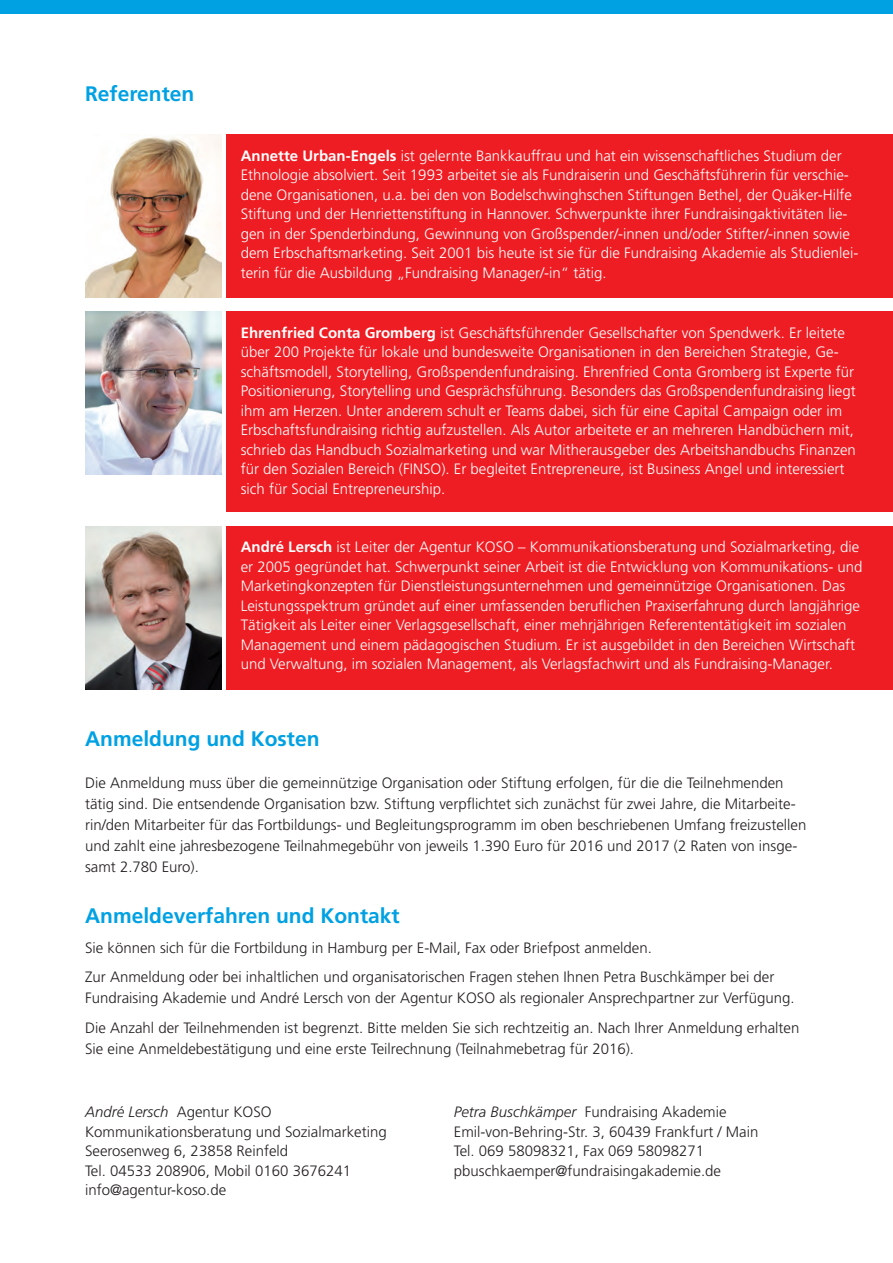
<style>
.page{position:relative;width:893px;height:1263px;background:#fff}
.page>*{position:absolute;margin:0;border:0;box-sizing:border-box;transform-origin:0 0}
.t1{font:700 21px "Frutiger";color:#00a1e3}
.t2{font:300 15px/19.5px "Frutiger";color:#fff}
.t3{font:300 15px/19.5px "Frutiger";color:#231f20}
.s1{font-weight:700}
.s2{font-style:italic}
</style>
<div class="page">
<div style="left:0;top:0;width:893px;height:14px;background:#00a1e3"></div>
<div style="left:226px;top:135px;width:667px;height:163px;background:#ee1d23"></div>
<img style="left:85px;top:135px;width:136px;height:163px">
<div style="left:226px;top:526px;width:667px;height:163px;background:#ee1d23"></div>
<img style="left:85px;top:526px;width:136px;height:163px">
<div style="left:226px;top:311px;width:667px;height:201px;background:#ee1d23"></div>
<img style="left:85px;top:311px;width:136px;height:163px">
<h1 class="t1" style="left:85px;top:82px;width:111px">Referenten</h1>
<p class="t2" style="left:241px;top:146px;width:619px"><span class="s1">Annette Urban-Engels</span> ist gelernte Bankkauffrau und hat ein wissenschaftliches Studium der Ethnologie absolviert. Seit 1993 arbeitet sie als Fundraiserin und Geschäftsführerin für verschie&shy;dene Organisationen, u.a. bei den von Bodelschwinghschen Stiftungen Bethel, der Quäker-Hilfe Stiftung und der Henriettenstiftung in Hannover. Schwerpunkte ihrer Fundraisingaktivitäten lie&shy;gen in der Spenderbindung, Gewinnung von Großspender/-innen und/oder Stifter/-innen sowie dem Erbschaftsmarketing. Seit 2001 bis heute ist sie für die Fundraising Akademie als Studienlei&shy;terin für die Ausbildung „Fundraising Manager/-in“ tätig.</p>
<p class="t2" style="left:241px;top:323px;width:617px"><span class="s1">Ehrenfried Conta Gromberg</span> ist Geschäftsführender Gesellschafter von Spendwerk. Er leitete über 200 Projekte für lokale und bundesweite Organisationen in den Bereichen Strategie, Ge&shy;schäftsmodell, Storytelling, Großspendenfundraising. Ehrenfried Conta Gromberg ist Experte für Positionierung, Storytelling und Gesprächsführung. Besonders das Großspendenfundraising liegt ihm am Herzen. Unter anderem schult er Teams dabei, sich für eine Capital Campaign oder im Erbschaftsfundraising richtig aufzustellen. Als Autor arbeitete er an mehreren Handbüchern mit, schrieb das Handbuch Sozialmarketing und war Mitherausgeber des Arbeitshandbuchs Finanzen für den Sozialen Bereich (FINSO). Er begleitet Entrepreneure, ist Business Angel und interessiert sich für Social Entrepreneurship.</p>
<p class="t2" style="left:241px;top:537px;width:623px"><span class="s1">André Lersch</span> ist Leiter der Agentur KOSO – Kommunikationsberatung und Sozialmarketing, die er 2005 gegründet hat. Schwerpunkt seiner Arbeit ist die Entwicklung von Kommunikations- und Marketingkonzepten für Dienstleistungsunternehmen und gemeinnützige Organisationen. Das Leistungsspektrum gründet auf einer umfassenden beruflichen Praxiserfahrung durch langjährige Tätigkeit als Leiter einer Verlagsgesellschaft, einer mehrjährigen Referententätigkeit im sozialen Management und einem pädagogischen Studium. Er ist ausgebildet in den Bereichen Wirtschaft und Verwaltung, im sozialen Management, als Verlagsfachwirt und als Fundraising-Manager.</p>
<h1 class="t1" style="left:85px;top:727px;width:236px">Anmeldung und Kosten</h1>
<p class="t3" style="left:85px;top:773px;width:723px;line-height:21px">Die Anmeldung muss über die gemeinnützige Organisation oder Stiftung erfolgen, für die die Teilnehmenden tätig sind. Die entsendende Organisation bzw. Stiftung verpflichtet sich zunächst für zwei Jahre, die Mitarbeite&shy;rin/den Mitarbeiter für das Fortbildungs- und Begleitungsprogramm im oben beschriebenen Umfang freizustellen und zahlt eine jahresbezogene Teilnahmegebühr von jeweils 1.390 Euro für 2016 und 2017 (2 Raten von insge&shy;samt 2.780 Euro).</p>
<h1 class="t1" style="left:85px;top:903px;width:316px">Anmeldeverfahren und Kontakt</h1>
<p class="t3" style="left:85px;top:932px;width:691px;line-height:29.5px">Sie können sich für die Fortbildung in Hamburg per E-Mail, Fax oder Briefpost anmelden.<br>Zur Anmeldung oder bei inhaltlichen und organisatorischen Fragen stehen Ihnen Petra Buschkämper bei der</p>
<p class="t3" style="left:85px;top:983px;width:716px;line-height:29.5px">Fundraising Akademie und André Lersch von der Agentur KOSO als regionaler Ansprechpartner zur Verfügung.<br>Die Anzahl der Teilnehmenden ist begrenzt. Bitte melden Sie sich rechtzeitig an. Nach Ihrer Anmeldung erhalten</p>
<p class="t3" style="left:85px;top:1038px;width:551px">Sie eine Anmeldebestätigung und eine erste Teilrechnung (Teilnahmebetrag für 2016).</p>
<p class="t3" style="left:85px;top:1102px;width:303px"><span class="s2">André Lersch</span> Agentur KOSO Kommunikationsberatung und Sozialmarketing Seerosenweg 6, 23858 Reinfeld<br>Tel. 04533 208906, Mobil 0160 3676241 info@agentur-koso.de</p>
<p class="t3" style="left:454px;top:1102px;width:306px"><span class="s2">Petra Buschkämper</span> Fundraising Akademie Emil-von-Behring-Str. 3, 60439 Frankfurt / Main Tel. 069 58098321, Fax 069 58098271 pbuschkaemper@fundraisingakademie.de</p>
</div>
